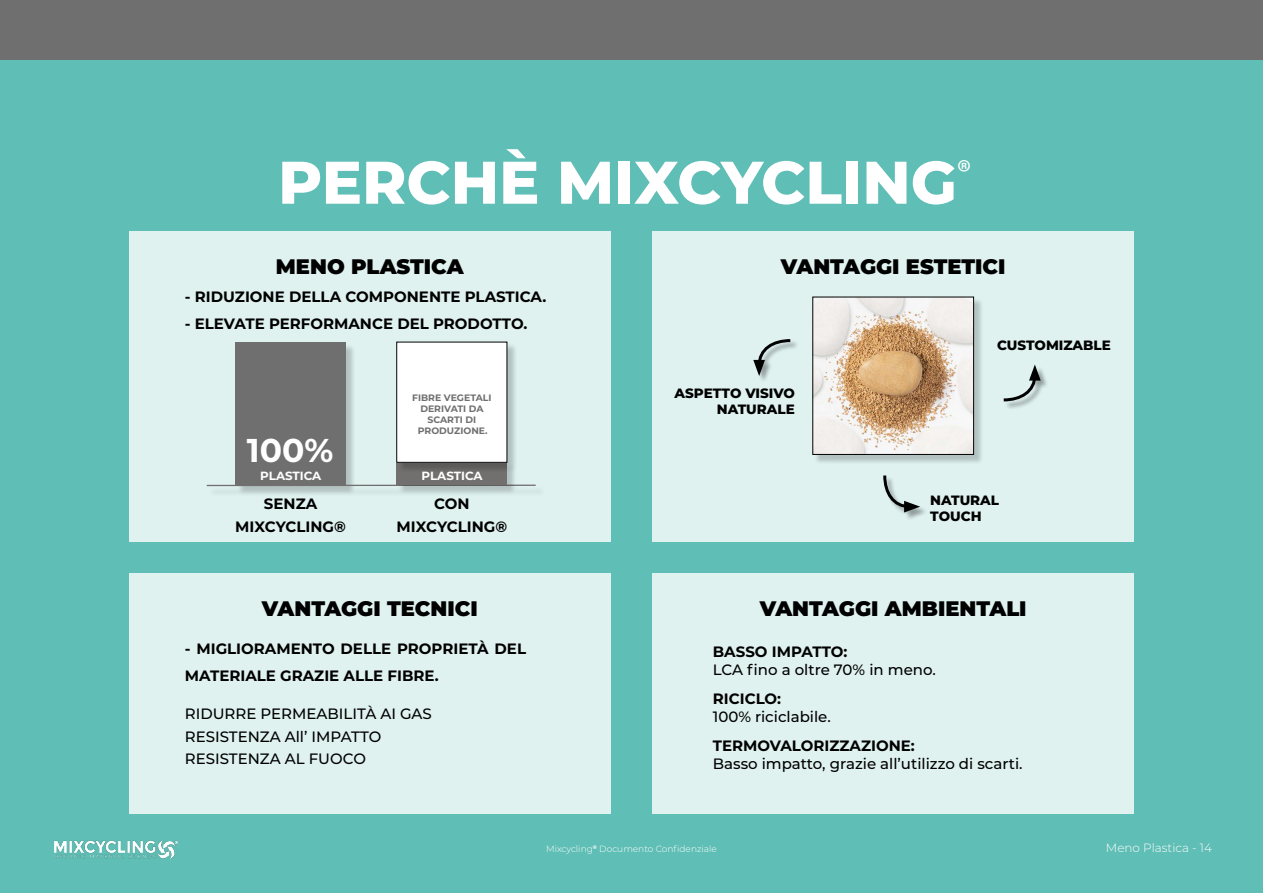
<style>
.page{position:relative;width:1263px;height:893px;background:#5fbeb5}
.page>*{position:absolute;margin:0;border:0;box-sizing:border-box;transform-origin:0 0}
.t1{font:800 60px "Montserrat";color:#fff}
.t2{font:700 33px "Montserrat";color:#fff}
.t3{font:900 21px "Montserrat";color:#000}
.t4{font:700 15px/22.5px "Montserrat";color:#000;text-align:center}
.t5{font:500 15px/22.5px "Montserrat";color:#000}
.t6{font:800 13.5px/16.2px "Montserrat";color:#000;text-align:right}
.t7{font:300 12px "Montserrat";color:#fff}
.t8{font:700 11.85px "Montserrat";color:#fff}
.t9{font:700 9.3px/11.1px "Montserrat";color:#706f6f;text-align:center}
.t10{font:300 9px "Montserrat";color:#fff}
</style>
<div class="page">
<div style="left:0;top:0;width:1263px;height:60px;background:#706f6f"></div>
<div style="left:129px;top:232px;width:482px;height:310px;background:#dff2f0"></div>
<div style="left:652px;top:232px;width:482px;height:310px;background:#dff2f0"></div>
<div style="left:129px;top:573px;width:482px;height:240px;background:#dff2f0"></div>
<div style="left:652px;top:573px;width:482px;height:240px;background:#dff2f0"></div>
<div style="left:237px;top:343px;width:119px;height:152px;background:#000;opacity:.2"></div>
<div style="left:235px;top:342px;width:111px;height:143px;background:#706f6f"></div>
<div style="left:208px;top:486px;width:338px;height:11px;background:#000;opacity:.2"></div>
<hr style="left:207px;top:485px;width:329px;height:1px;background:#71706f">
<div style="left:398px;top:464px;width:119px;height:32px;background:#000;opacity:.2"></div>
<div style="left:397px;top:462px;width:110px;height:23px;background:#71706f"></div>
<div style="left:397px;top:343px;width:121px;height:130px;background:#000;opacity:.2"></div>
<div style="left:397px;top:342px;width:110px;height:120px;background:#fff"></div>
<div style="left:396px;top:342px;width:111px;height:121px;border:1px solid #000"></div>
<div style="left:814px;top:298px;width:169px;height:166px;background:#000;opacity:.2"></div>
<img style="left:814px;top:299px;width:158px;height:154px">
<div style="left:812px;top:297px;width:162px;height:158px;border:1px solid #000"></div>
<div style="left:754px;top:340px;width:45px;height:44px;background:#000;opacity:.35"></div>
<svg style="left:753px;top:339px;width:40px;height:37px"></svg>
<div style="left:883px;top:476px;width:45px;height:44px;background:#000;opacity:.35"></div>
<svg style="left:883px;top:475px;width:37px;height:37px"></svg>
<div style="left:1004px;top:366px;width:45px;height:44px;background:#000;opacity:.35"></div>
<svg style="left:1003px;top:364px;width:38px;height:39px"></svg>
<h1 class="t1" style="left:278px;top:138px;width:695px">PERCHÈ MIXCYCLING<sup>®</sup></h1>
<h3 class="t3" style="left:276px;top:251px;width:189px">MENO PLASTICA</h3>
<h3 class="t3" style="left:781px;top:251px;width:226px">VANTAGGI ESTETICI</h3>
<p class="t4" style="left:185px;top:285px;width:363px">- RIDUZIONE DELLA COMPONENTE PLASTICA.</p>
<p class="t4" style="left:185px;top:312px;width:344px">- ELEVATE PERFORMANCE DEL PRODOTTO.</p>
<p class="t9" style="left:412px;top:391px;width:81px">FIBRE VEGETALI<br>DERIVATI DA<br>SCARTI DI<br>PRODUZIONE.</p>
<h2 class="t2" style="left:247px;top:427px;width:88px">100%</h2>
<p class="t8" style="left:260px;top:467px;width:63px">PLASTICA</p>
<p class="t8" style="left:421px;top:467px;width:63px">PLASTICA</p>
<p class="t4" style="left:235px;top:492px;width:112px">SENZA<br>MIXCYCLING®</p>
<p class="t4" style="left:396px;top:492px;width:112px">CON<br>MIXCYCLING®</p>
<p class="t6" style="left:675px;top:384px;width:122px">ASPETTO VISIVO<br>NATURALE</p>
<p class="t6" style="left:997px;top:336px;width:115px">CUSTOMIZABLE</p>
<p class="t6" style="left:930px;top:491px;width:70px;text-align:left">NATURAL<br>TOUCH</p>
<h3 class="t3" style="left:262px;top:592px;width:217px">VANTAGGI TECNICI</h3>
<h3 class="t3" style="left:760px;top:592px;width:268px">VANTAGGI AMBIENTALI</h3>
<p class="t4" style="left:185px;top:635px;width:343px;line-height:27px;text-align:left">- MIGLIORAMENTO DELLE PROPRIETÀ DEL<br>MATERIALE GRAZIE ALLE FIBRE.</p>
<p class="t5" style="left:185px;top:702px;width:249px">RIDURRE PERMEABILITÀ AI GAS<br>RESISTENZA All’ IMPATTO<br>RESISTENZA AL FUOCO</p>
<p class="t4" style="left:713px;top:640px;width:136px">BASSO IMPATTO:</p>
<p class="t5" style="left:713px;top:658px;width:225px">LCA fino a oltre 70% in meno.</p>
<p class="t4" style="left:713px;top:687px;width:70px">RICICLO:</p>
<p class="t5" style="left:713px;top:705px;width:120px">100% riciclabile.</p>
<p class="t4" style="left:713px;top:733px;width:203px">TERMOVALORIZZAZIONE:</p>
<p class="t5" style="left:713px;top:751px;width:311px">Basso impatto, grazie all’utilizzo di scarti.</p>
<p class="t10" style="left:546px;top:843px;width:172px">Mixcycling<sup>®</sup> Documento Confidenziale</p>
<p class="t7" style="left:1106px;top:840px;width:108px">Meno Plastica - 14</p>
</div>
